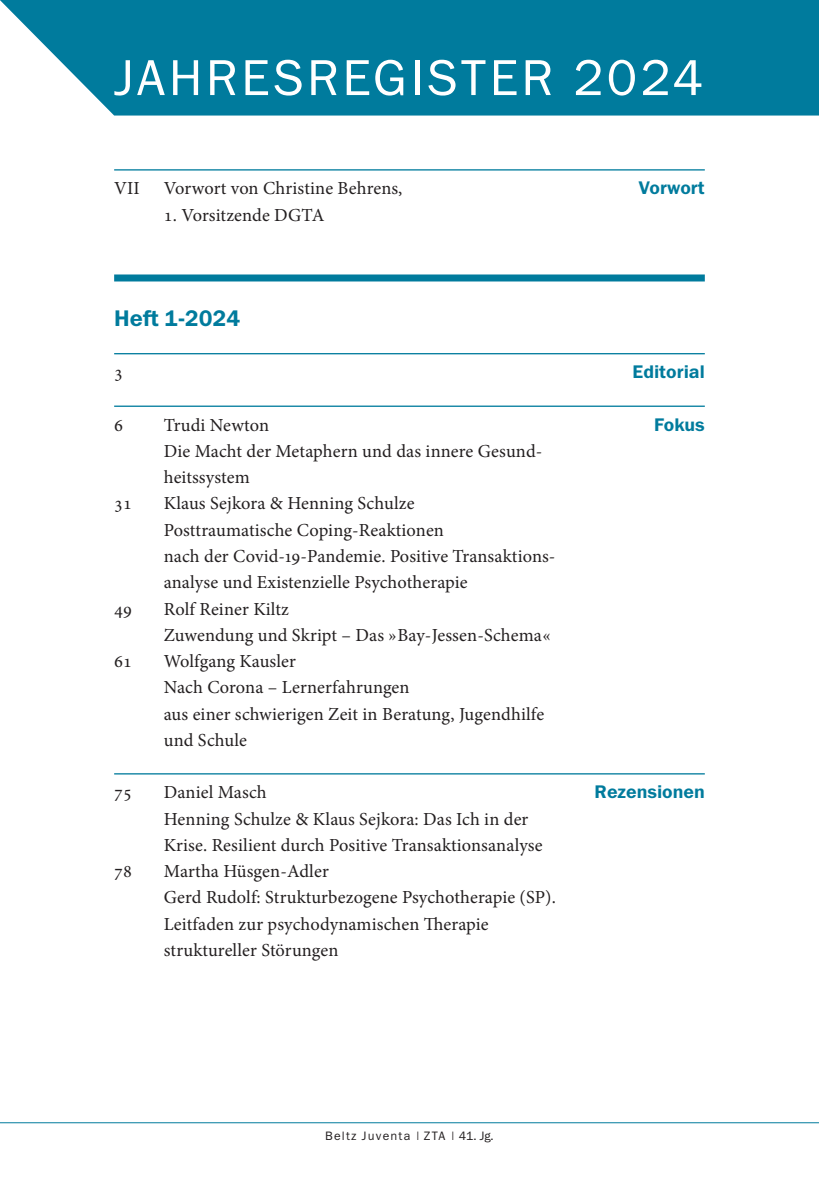
<style>
.page{position:relative;width:819px;height:1191px;background:#fff}
.page>*{position:absolute;margin:0;border:0;box-sizing:border-box;transform-origin:0 0}
.t1{font:50.75px "Franklin Gothic Book ITC";letter-spacing:.06em;color:#fff}
.t2{font:22.75px "Franklin Gothic Demi ITC";color:#007b9d}
.t3{font:18.38px/26.2px "Minion Pro";letter-spacing:.005em;color:#231f20}
.t4{font:18.38px "Franklin Gothic Demi ITC";color:#007b9d}
.t5{font:12.25px "Franklin Gothic Book ITC";letter-spacing:.1em;color:#231f20}
</style>
<div class="page">
<hr style="left:0;top:1122px;width:819px;height:1px;background:#007b9d">
<svg style="left:0;top:0;width:819px;height:116px;background:#1284a4"></svg>
<hr style="left:114px;top:169px;width:590px;height:1px;background:#007b9d">
<div style="left:114px;top:274px;width:590px;height:7px;background:#007b9d"></div>
<hr style="left:114px;top:353px;width:590px;height:1px;background:#007b9d">
<hr style="left:114px;top:405px;width:590px;height:2px;background:#007b9d">
<hr style="left:114px;top:773px;width:590px;height:1px;background:#007b9d">
<h1 class="t1" style="left:114px;top:45px;width:590px">JAHRESREGISTER 2024</h1>
<p class="t3" style="left:114px;top:175px;width:27px">VII</p>
<p class="t3" style="left:164px;top:175px;width:240px">Vorwort von Christine Behrens,</p>
<p class="t4" style="left:639px;top:177px;width:67px">Vorwort</p>
<p class="t3" style="left:164px;top:202px;width:162px">1. Vorsitzende DGTA</p>
<p class="t2" style="left:114px;top:304px;width:128px">Heft 1-2024</p>
<p class="t3" style="left:114px;top:359px;width:10px">3</p>
<p class="t4" style="left:632px;top:361px;width:74px">Editorial</p>
<p class="t3" style="left:114px;top:412px;width:10px">6</p>
<p class="t3" style="left:164px;top:412px;width:107px">Trudi Newton</p>
<p class="t4" style="left:654px;top:413px;width:52px">Fokus</p>
<p class="t3" style="left:164px;top:438px;width:380px">Die Macht der Metaphern und das innere Gesund&shy;heitssystem</p>
<p class="t3" style="left:114px;top:490px;width:19px">31</p>
<p class="t3" style="left:164px;top:490px;width:393px">Klaus Sejkora &amp; Henning Schulze<br>Posttraumatische Coping-Reaktionen<br>nach der Covid-19-Pandemie. Positive Transaktions&shy;analyse und Existenzielle Psychotherapie</p>
<p class="t3" style="left:114px;top:595px;width:19px">49</p>
<p class="t3" style="left:164px;top:595px;width:388px">Rolf Reiner Kiltz<br>Zuwendung und Skript – Das »Bay-Jessen-Schema«</p>
<p class="t3" style="left:114px;top:648px;width:19px">61</p>
<p class="t3" style="left:164px;top:648px;width:382px">Wolfgang Kausler<br>Nach Corona – Lernerfahrungen<br>aus einer schwierigen Zeit in Beratung, Jugendhilfe und Schule</p>
<p class="t3" style="left:114px;top:779px;width:19px">75</p>
<p class="t3" style="left:164px;top:779px;width:104px">Daniel Masch</p>
<p class="t4" style="left:594px;top:781px;width:112px">Rezensionen</p>
<p class="t3" style="left:164px;top:805px;width:380px">Henning Schulze &amp; Klaus Sejkora: Das Ich in der<br>Krise. Resilient durch Positive Transaktionsanalyse</p>
<p class="t3" style="left:114px;top:858px;width:19px">78</p>
<p class="t3" style="left:164px;top:858px;width:393px">Martha Hüsgen-Adler<br>Gerd Rudolf: Strukturbezogene Psychotherapie (SP).<br>Leitfaden zur psychodynamischen Therapie struktureller Störungen</p>
<p class="t5" style="left:325px;top:1127px;width:170px">BELTZ JUVENTA | ZTA | 41. JG.</p>
</div>
